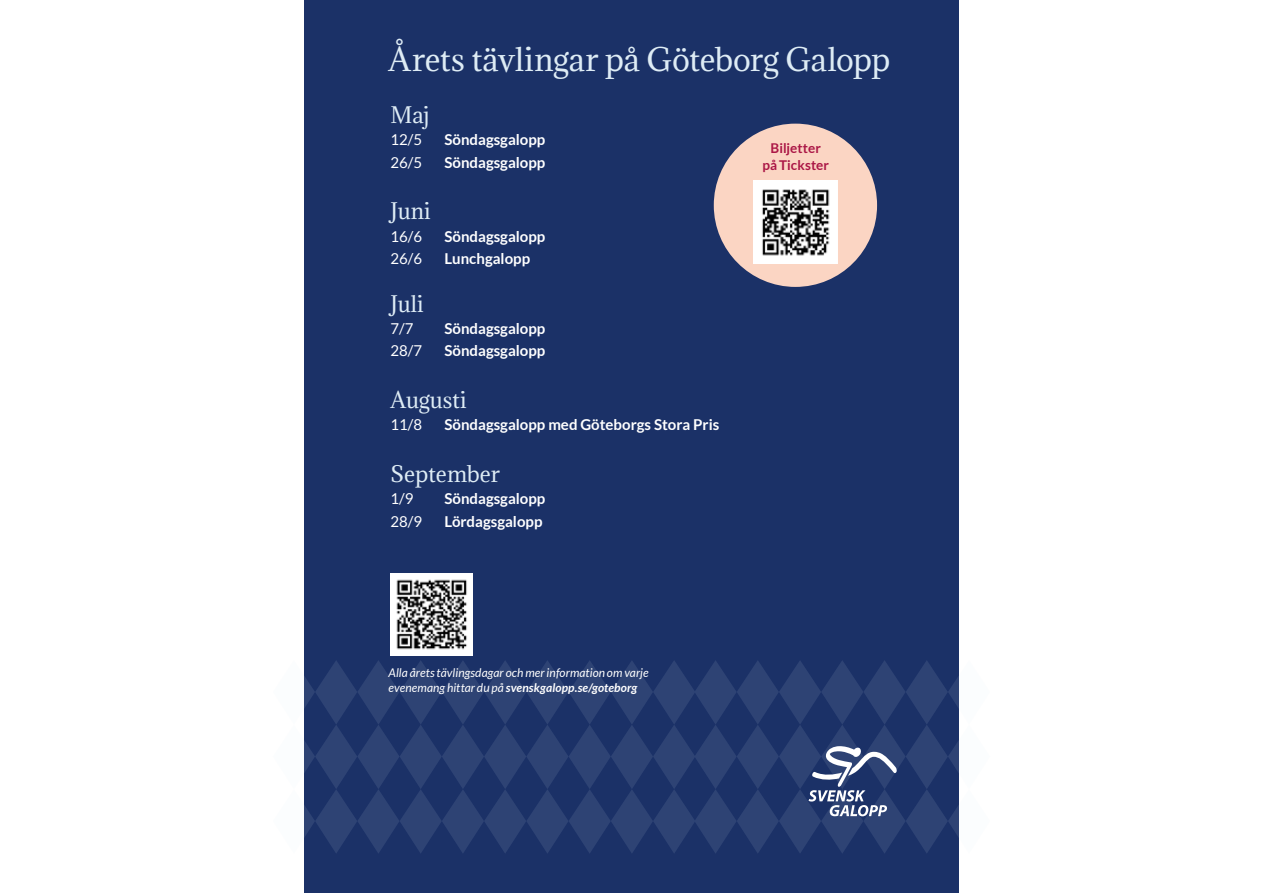
<style>
.page{position:relative;width:1263px;height:893px;background:#fff}
.page>*{position:absolute;margin:0;border:0;box-sizing:border-box;transform-origin:0 0}
.t1{font:30px "Adamina";letter-spacing:-.01em;color:#deecf5}
.t2{font:21px "Adamina";color:#deecf5}
.t3{font:700 15px "Lato";color:#fff}
.t4{font:15px "Lato";color:#fff}
.t5{font:700 13.5px/16.2px "Lato";letter-spacing:.005em;color:#ab1746;text-align:center}
.t6{font:italic 12px/14.4px "Lato";letter-spacing:.005em;color:#fff}
.s1{font-weight:700}
</style>
<div class="page">
<div style="left:304px;top:0;width:655px;height:893px;background:#1b3167"></div>
<img style="left:390px;top:574px;width:82px;height:82px">
<div style="left:714px;top:124px;width:163px;height:163px;background:#fbd5c3;border-radius:50%"></div>
<img style="left:754px;top:180px;width:83px;height:84px">
<svg style="left:304px;top:661px;width:655px;height:192px"></svg>
<h1 class="t1" style="left:388px;top:39px;width:503px">Årets tävlingar på Göteborg Galopp</h1>
<h2 class="t2" style="left:390px;top:101px;width:40px">Maj</h2>
<p class="t4" style="left:390px;top:131px;width:33px">12/5</p>
<p class="t3" style="left:444px;top:131px;width:102px">Söndagsgalopp</p>
<p class="t4" style="left:390px;top:154px;width:33px">26/5</p>
<p class="t3" style="left:444px;top:153px;width:102px">Söndagsgalopp</p>
<h2 class="t2" style="left:390px;top:197px;width:42px">Juni</h2>
<p class="t4" style="left:390px;top:228px;width:33px">16/6</p>
<p class="t3" style="left:444px;top:227px;width:102px">Söndagsgalopp</p>
<p class="t4" style="left:390px;top:250px;width:33px">26/6</p>
<p class="t3" style="left:444px;top:250px;width:87px">Lunchgalopp</p>
<h2 class="t2" style="left:390px;top:289px;width:35px">Juli</h2>
<p class="t4" style="left:390px;top:320px;width:24px">7/7</p>
<p class="t3" style="left:444px;top:320px;width:102px">Söndagsgalopp</p>
<p class="t4" style="left:390px;top:343px;width:33px">28/7</p>
<p class="t3" style="left:444px;top:342px;width:102px">Söndagsgalopp</p>
<h2 class="t2" style="left:390px;top:386px;width:78px">Augusti</h2>
<p class="t4" style="left:390px;top:417px;width:33px">11/8</p>
<p class="t3" style="left:444px;top:416px;width:276px">Söndagsgalopp med Göteborgs Stora Pris</p>
<h2 class="t2" style="left:390px;top:459px;width:111px">September</h2>
<p class="t4" style="left:390px;top:490px;width:24px">1/9</p>
<p class="t3" style="left:444px;top:490px;width:102px">Söndagsgalopp</p>
<p class="t4" style="left:390px;top:513px;width:33px">28/9</p>
<p class="t3" style="left:444px;top:512px;width:99px">Lördagsgalopp</p>
<p class="t5" style="left:762px;top:140px;width:68px">Biljetter på Tickster</p>
<p class="t6" style="left:388px;top:666px;width:262px">Alla årets tävlingsdagar och mer information om varje evenemang hittar du på <span class="s1">svenskgalopp.se/goteborg</span></p>
</div>
